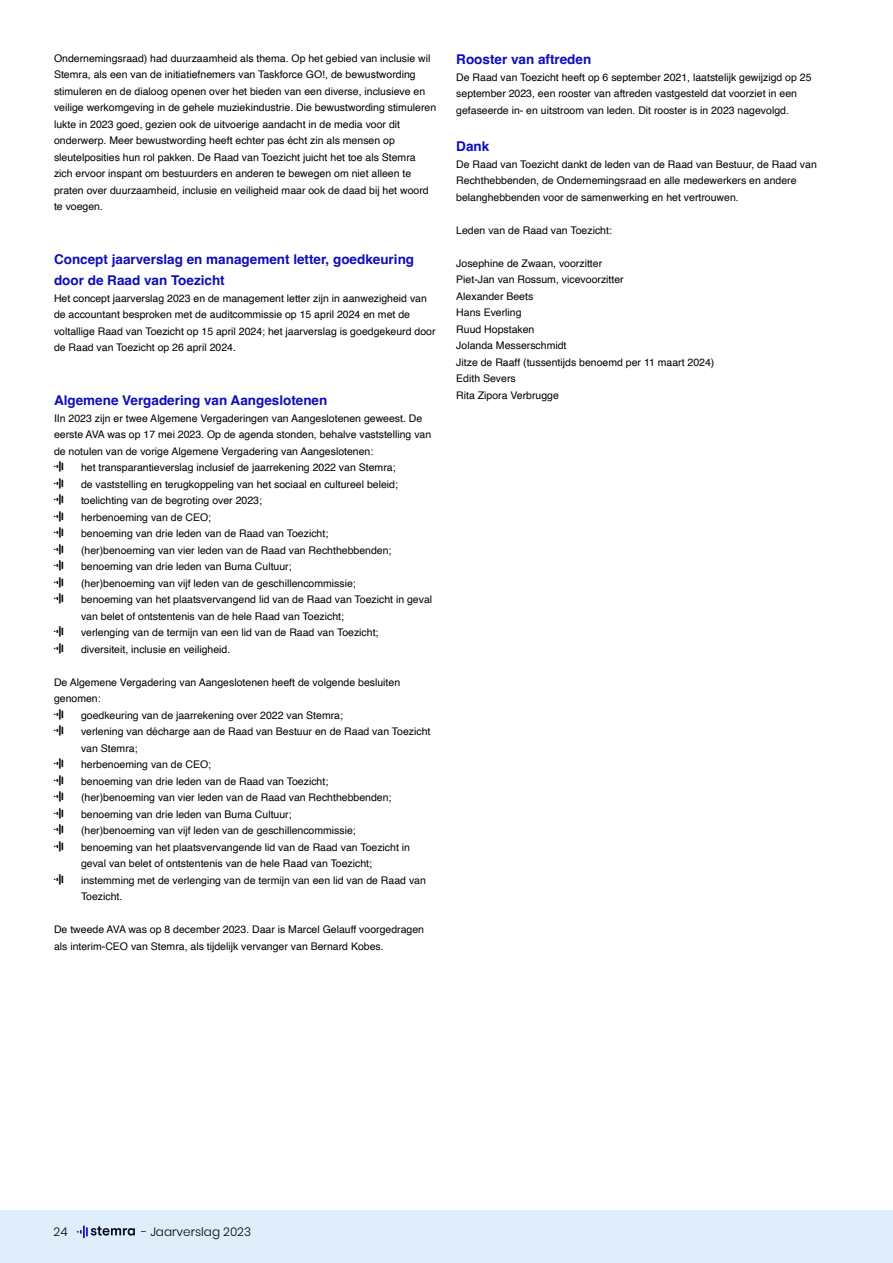
<style>
.page{position:relative;width:893px;height:1263px;background:#fff}
.page>*{position:absolute;margin:0;border:0;box-sizing:border-box;transform-origin:0 0}
.t1{font:700 13.5px/21px "Helvetica";color:#0f0dba}
.t2{font:300 12px "Poppins";color:#000}
.t3{font:10.5px/16.5px "Helvetica";color:#000}
</style>
<div class="page">
<div style="left:0;top:1210px;width:893px;height:53px;background:#e0edfa"></div>
<svg style="left:77px;top:1225px;width:58px;height:13px"></svg>
<p class="t3" style="left:54px;top:50px;width:384px">Ondernemingsraad) had duurzaamheid als thema. Op het gebied van inclusie wil Stemra, als een van de initiatiefnemers van Taskforce GO!, de bewustwording stimuleren en de dialoog openen over het bieden van een diverse, inclusieve en veilige werkomgeving in de gehele muziekindustrie. Die bewustwording stimuleren lukte in 2023 goed, gezien ook de uitvoerige aandacht in de media voor dit onderwerp. Meer bewustwording heeft echter pas écht zin als mensen op sleutelposities hun rol pakken. De Raad van Toezicht juicht het toe als Stemra zich ervoor inspant om bestuurders en anderen te bewegen om niet alleen te praten over duurzaamheid, inclusie en veiligheid maar ook de daad bij het woord te voegen.</p>
<p class="t1" style="left:54px;top:251px;width:362px">Concept jaarverslag en management letter, goedkeuring door de Raad van Toezicht</p>
<p class="t3" style="left:54px;top:290px;width:383px">Het concept jaarverslag 2023 en de management letter zijn in aanwezigheid van de accountant besproken met de auditcommissie op 15 april 2024 en met de voltallige Raad van Toezicht op 15 april 2024; het jaarverslag is goedgekeurd door de Raad van Toezicht op 26 april 2024.</p>
<p class="t1" style="left:54px;top:392px;width:275px">Algemene Vergadering van Aangeslotenen</p>
<p class="t3" style="left:54px;top:410px;width:370px">IIn 2023 zijn er twee Algemene Vergaderingen van Aangeslotenen geweest. De</p>
<p class="t3" style="left:54px;top:427px;width:379px">eerste AVA was op 17 mei 2023. Op de agenda stonden, behalve vaststelling van</p>
<p class="t3" style="left:54px;top:443px;width:321px">de notulen van de vorige Algemene Vergadering van Aangeslotenen:</p>
<p class="t3" style="left:81px;top:460px;width:316px">het transparantieverslag inclusief de jaarrekening 2022 van Stemra;</p>
<p class="t3" style="left:81px;top:476px;width:318px">de vaststelling en terugkoppeling van het sociaal en cultureel beleid;</p>
<p class="t3" style="left:81px;top:493px;width:182px">toelichting van de begroting over 2023;</p>
<p class="t3" style="left:81px;top:509px;width:132px">herbenoeming van de CEO;</p>
<p class="t3" style="left:81px;top:526px;width:249px">benoeming van drie leden van de Raad van Toezicht;</p>
<p class="t3" style="left:81px;top:542px;width:312px">(her)benoeming van vier leden van de Raad van Rechthebbenden;</p>
<p class="t3" style="left:81px;top:559px;width:212px">benoeming van drie leden van Buma Cultuur;</p>
<p class="t3" style="left:81px;top:575px;width:276px">(her)benoeming van vijf leden van de geschillencommissie;</p>
<p class="t3" style="left:81px;top:592px;width:353px">benoeming van het plaatsvervangend lid van de Raad van Toezicht in geval</p>
<p class="t3" style="left:81px;top:608px;width:265px">van belet of ontstentenis van de hele Raad van Toezicht;</p>
<p class="t3" style="left:81px;top:625px;width:299px">verlenging van de termijn van een lid van de Raad van Toezicht;</p>
<p class="t3" style="left:81px;top:641px;width:151px">diversiteit, inclusie en veiligheid.</p>
<p class="t3" style="left:54px;top:674px;width:348px">De Algemene Vergadering van Aangeslotenen heeft de volgende besluiten</p>
<p class="t3" style="left:54px;top:691px;width:48px">genomen:</p>
<p class="t3" style="left:81px;top:707px;width:264px">goedkeuring van de jaarrekening over 2022 van Stemra;</p>
<p class="t3" style="left:81px;top:724px;width:351px">verlening van décharge aan de Raad van Bestuur en de Raad van Toezicht</p>
<p class="t3" style="left:81px;top:740px;width:58px">van Stemra;</p>
<p class="t3" style="left:81px;top:757px;width:132px">herbenoeming van de CEO;</p>
<p class="t3" style="left:81px;top:773px;width:249px">benoeming van drie leden van de Raad van Toezicht;</p>
<p class="t3" style="left:81px;top:790px;width:312px">(her)benoeming van vier leden van de Raad van Rechthebbenden;</p>
<p class="t3" style="left:81px;top:806px;width:212px">benoeming van drie leden van Buma Cultuur;</p>
<p class="t3" style="left:81px;top:823px;width:276px">(her)benoeming van vijf leden van de geschillencommissie;</p>
<p class="t3" style="left:81px;top:839px;width:331px">benoeming van het plaatsvervangende lid van de Raad van Toezicht in</p>
<p class="t3" style="left:81px;top:856px;width:293px">geval van belet of ontstentenis van de hele Raad van Toezicht;</p>
<p class="t3" style="left:81px;top:872px;width:346px">instemming met de verlenging van de termijn van een lid van de Raad van</p>
<p class="t3" style="left:81px;top:889px;width:43px">Toezicht.</p>
<p class="t3" style="left:54px;top:922px;width:372px">De tweede AVA was op 8 december 2023. Daar is Marcel Gelauff voorgedragen als interim-CEO van Stemra, als tijdelijk vervanger van Bernard Kobes.</p>
<p class="t1" style="left:456px;top:50px;width:137px">Rooster van aftreden</p>
<p class="t3" style="left:456px;top:69px;width:357px">De Raad van Toezicht heeft op 6 september 2021, laatstelijk gewijzigd op 25 september 2023, een rooster van aftreden vastgesteld dat voorziet in een gefaseerde in- en uitstroom van leden. Dit rooster is in 2023 nagevolgd.</p>
<p class="t1" style="left:456px;top:137px;width:35px">Dank</p>
<p class="t3" style="left:456px;top:156px;width:362px">De Raad van Toezicht dankt de leden van de Raad van Bestuur, de Raad van<br>Rechthebbenden, de Ondernemingsraad en alle medewerkers en andere belanghebbenden voor de samenwerking en het vertrouwen.</p>
<p class="t3" style="left:456px;top:222px;width:157px">Leden van de Raad van Toezicht:</p>
<p class="t3" style="left:456px;top:255px;width:260px">Josephine de Zwaan, voorzitter<br>Piet-Jan van Rossum, vicevoorzitter<br>Alexander Beets<br>Hans Everling<br>Ruud Hopstaken<br>Jolanda Messerschmidt<br>Jitze de Raaff (tussentijds benoemd per 11 maart 2024)<br>Edith Severs<br>Rita Zipora Verbrugge</p>
<p class="t2" style="left:54px;top:1224px;width:16px">24</p>
<p class="t2" style="left:142px;top:1224px;width:111px">- Jaarverslag 2023</p>
</div>
